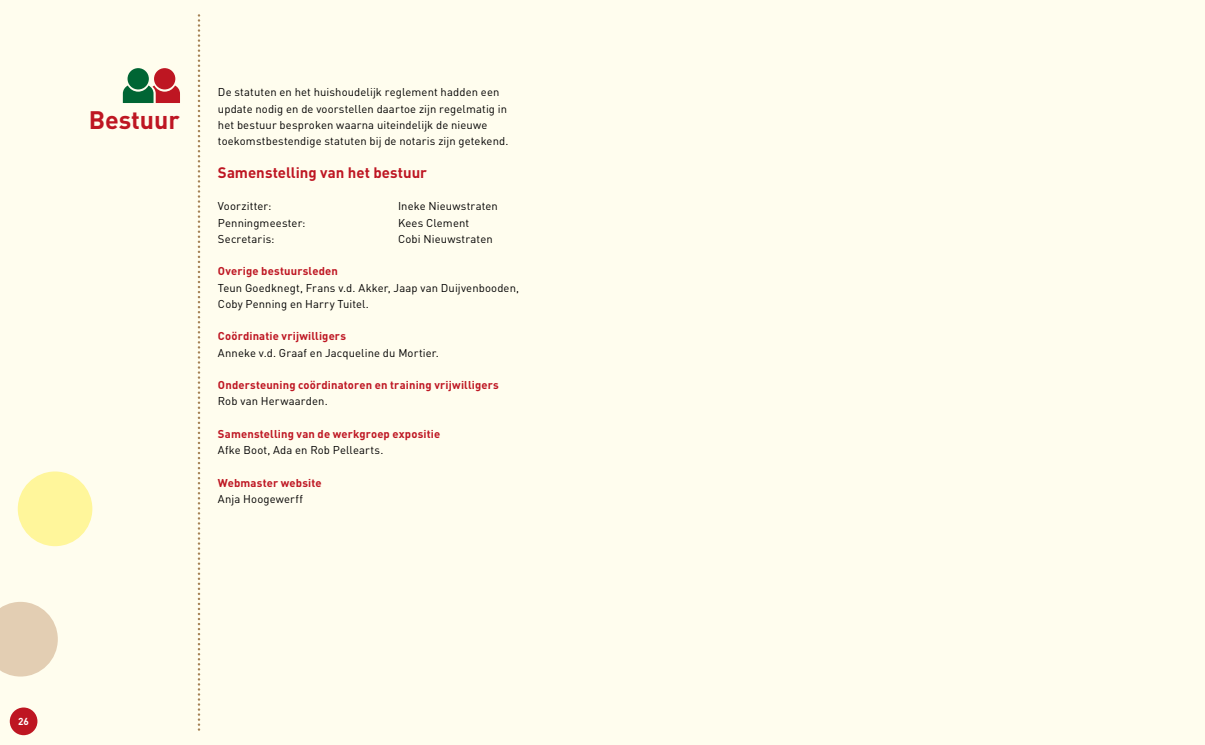
<style>
.page{position:relative;width:1205px;height:745px;background:#fff}
.page>*{position:absolute;margin:0;border:0;box-sizing:border-box;transform-origin:0 0}
.t1{font:700 25px "DINOT";color:#be1622}
.t2{font:700 15px "DINOT";color:#be1622}
.t3{font:11.25px/16.2px "DINOT";letter-spacing:.01em;color:#000}
.t4{font:700 11.25px "DINOT";letter-spacing:.01em;color:#be1622}
.t5{font:700 10px "DINOT";color:#fff}
</style>
<div class="page">
<div style="left:0;top:0;width:1205px;height:744px;background:#fffdee"></div>
<div style="left:10px;top:707px;width:27px;height:27px;background:#be1622;border-radius:50%"></div>
<svg style="left:198px;top:15px;width:2px;height:715px"></svg>
<div style="left:128px;top:68px;width:21px;height:21px;background:#006534;border-radius:50%"></div>
<div style="left:154px;top:68px;width:21px;height:21px;background:#be1622;border-radius:50%"></div>
<svg style="left:123px;top:85px;width:57px;height:18px"></svg>
<div style="left:18px;top:471px;width:74px;height:75px;background:#fff69b;border-radius:50%"></div>
<svg style="left:0;top:602px;width:58px;height:74px;background:#e7d5bc"></svg>
<h1 class="t1" style="left:89px;top:103px;width:93px">Bestuur</h1>
<p class="t3" style="left:218px;top:84px;width:292px">De statuten en het huishoudelijk reglement hadden een update nodig en de voorstellen daartoe zijn regelmatig in het bestuur besproken waarna uiteindelijk de nieuwe toekomstbestendige statuten bij de notaris zijn getekend.</p>
<h2 class="t2" style="left:218px;top:162px;width:211px">Samenstelling van het bestuur</h2>
<p class="t3" style="left:218px;top:198px;width:55px">Voorzitter:</p>
<p class="t3" style="left:398px;top:198px;width:101px">Ineke Nieuwstraten</p>
<p class="t3" style="left:218px;top:214px;width:89px">Penningmeester:</p>
<p class="t3" style="left:398px;top:214px;width:73px">Kees Clement</p>
<p class="t3" style="left:218px;top:230px;width:58px">Secretaris:</p>
<p class="t3" style="left:398px;top:230px;width:96px">Cobi Nieuwstraten</p>
<p class="t4" style="left:218px;top:264px;width:121px">Overige bestuursleden</p>
<p class="t3" style="left:218px;top:279px;width:303px">Teun Goedknegt, Frans v.d. Akker, Jaap van Duijvenbooden,<br>Coby Penning en Harry Tuitel.</p>
<p class="t4" style="left:218px;top:329px;width:130px">Coördinatie vrijwilligers</p>
<p class="t3" style="left:218px;top:344px;width:222px">Anneke v.d. Graaf en Jacqueline du Mortier.</p>
<p class="t4" style="left:218px;top:377px;width:282px">Ondersteuning coördinatoren en training vrijwilligers</p>
<p class="t3" style="left:218px;top:393px;width:111px">Rob van Herwaarden.</p>
<p class="t4" style="left:218px;top:426px;width:224px">Samenstelling van de werkgroep expositie</p>
<p class="t3" style="left:218px;top:441px;width:167px">Afke Boot, Ada en Rob Pellearts.</p>
<p class="t4" style="left:218px;top:475px;width:105px">Webmaster website</p>
<p class="t3" style="left:218px;top:490px;width:87px">Anja Hoogewerff</p>
<p class="t5" style="left:18px;top:714px;width:12px">26</p>
</div>
